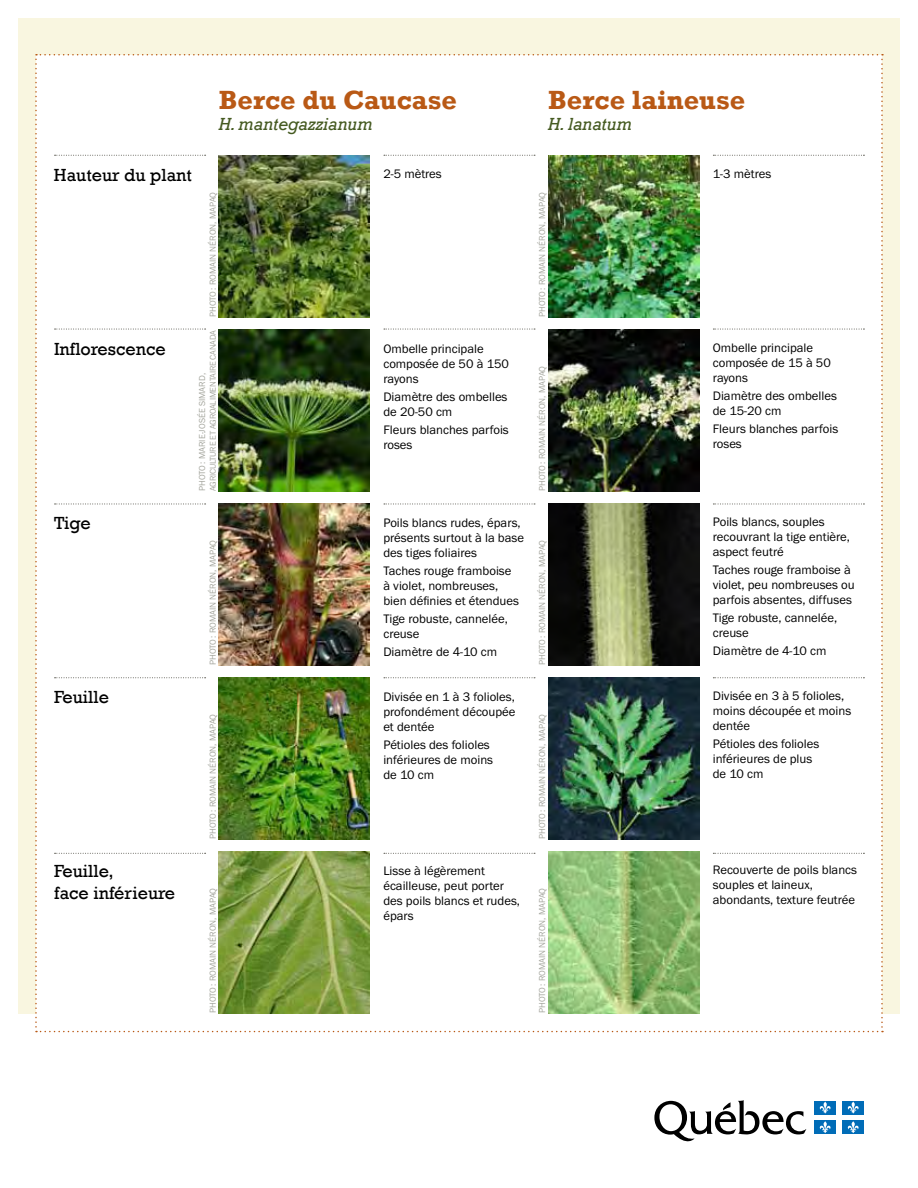
<style>
.page{position:relative;width:918px;height:1188px;background:#fff}
.page>*{position:absolute;margin:0;border:0;box-sizing:border-box;transform-origin:0 0}
.t1{font:700 27px "Rockwell";color:#b95915}
.t2{font:18px/21.6px "Rockwell";color:#000}
.t3{font:italic 18px "Rockwell";color:#455a21}
.t4{font:12.75px/15px "Franklin Gothic";color:#000}
.t5{font:9px "Franklin Gothic";color:#a6a79f}
.t6{font:8.7px "Franklin Gothic";letter-spacing:-.02em;color:#a6a79f}
</style>
<div class="page">
<div style="left:18px;top:18px;width:882px;height:995px;background:#f9f6e0"></div>
<img style="left:35px;top:54px;width:848px;height:978px">
<svg style="left:654px;top:1100px;width:152px;height:42px"></svg>
<div style="left:814px;top:1101px;width:22px;height:13px;background:#006cb7"></div>
<svg style="left:819px;top:1102px;width:12px;height:12px"></svg>
<div style="left:842px;top:1101px;width:22px;height:13px;background:#006cb7"></div>
<svg style="left:847px;top:1102px;width:12px;height:12px"></svg>
<div style="left:814px;top:1120px;width:22px;height:14px;background:#006cb7"></div>
<svg style="left:819px;top:1121px;width:12px;height:12px"></svg>
<div style="left:842px;top:1120px;width:22px;height:14px;background:#006cb7"></div>
<svg style="left:847px;top:1121px;width:12px;height:12px"></svg>
<h2 class="t2" style="left:54px;top:165px;width:140px">Hauteur du plant</h2>
<h1 class="t1" style="left:219px;top:83px;width:240px">Berce du Caucase</h1>
<h2 class="t3" style="left:219px;top:114px;width:155px">H. mantegazzianum</h2>
<h1 class="t1" style="left:548px;top:83px;width:199px">Berce laineuse</h1>
<h2 class="t3" style="left:548px;top:114px;width:85px">H. lanatum</h2>
<p class="t5" style="left:208px;top:317px;width:127px;rotate:-90deg">PHOTO: Romain Néron , MAPAQ</p>
<p class="t4" style="left:383px;top:167px;width:60px">2-5 mètres</p>
<p class="t4" style="left:713px;top:167px;width:60px">1-3 mètres</p>
<p class="t5" style="left:537px;top:317px;width:127px;rotate:-90deg">PHOTO: Romain Néron , MAPAQ</p>
<h2 class="t2" style="left:54px;top:339px;width:113px">Inflorescence</h2>
<p class="t6" style="left:208px;top:373px;width:20px;rotate:-90deg">ire canada</p>
<p class="t5" style="left:197px;top:491px;width:120px;rotate:-90deg">PHOTO: Marie-Josée Simard,</p>
<p class="t6" style="left:208px;top:400px;width:14px;rotate:-90deg">imenta</p>
<p class="t6" style="left:208px;top:491px;width:78px;rotate:-90deg">agricult ure et agroal</p>
<p class="t4" style="left:383px;top:342px;width:127px">Ombelle principale composée de 50 à 150 rayons</p>
<p class="t4" style="left:383px;top:390px;width:126px">Diamètre des ombelles de 20-50 cm</p>
<p class="t4" style="left:383px;top:423px;width:127px">Fleurs blanches parfois roses</p>
<p class="t5" style="left:537px;top:491px;width:127px;rotate:-90deg">PHOTO: Romain Néron , MAPAQ</p>
<p class="t4" style="left:713px;top:341px;width:120px">Ombelle principale composée de 15 à 50 rayons</p>
<p class="t4" style="left:713px;top:389px;width:126px">Diamètre des ombelles de 15-20 cm</p>
<p class="t4" style="left:713px;top:422px;width:127px">Fleurs blanches parfois roses</p>
<h2 class="t2" style="left:54px;top:513px;width:38px">Tige</h2>
<p class="t5" style="left:208px;top:665px;width:127px;rotate:-90deg">PHOTO: Romain Néron , MAPAQ</p>
<p class="t4" style="left:383px;top:516px;width:142px">Poils blancs rudes, épars, présents surtout à la base des tiges foliaires</p>
<p class="t4" style="left:383px;top:564px;width:137px">Taches rouge framboise à violet, nombreuses, bien définies et étendues</p>
<p class="t4" style="left:383px;top:612px;width:126px">Tige robuste, cannelée, creuse</p>
<p class="t4" style="left:383px;top:645px;width:115px">Diamètre de 4-10 cm</p>
<p class="t5" style="left:537px;top:665px;width:127px;rotate:-90deg">PHOTO: Romain Néron , MAPAQ</p>
<p class="t4" style="left:713px;top:515px;width:139px">Poils blancs, souples recouvrant la tige entière, aspect feutré</p>
<p class="t4" style="left:713px;top:563px;width:144px">Taches rouge framboise à violet, peu nombreuses ou parfois absentes, diffuses</p>
<p class="t4" style="left:713px;top:611px;width:126px">Tige robuste, cannelée, creuse</p>
<p class="t4" style="left:713px;top:644px;width:115px">Diamètre de 4-10 cm</p>
<h2 class="t2" style="left:54px;top:687px;width:57px">Feuille</h2>
<p class="t5" style="left:208px;top:839px;width:127px;rotate:-90deg">PHOTO: Romain Néron , MAPAQ</p>
<p class="t4" style="left:383px;top:690px;width:134px;text-align:justify">Divisée en 1 à 3 folioles, profondément découpée et dentée</p>
<p class="t4" style="left:383px;top:738px;width:111px">Pétioles des folioles inférieures de moins de 10 cm</p>
<p class="t5" style="left:537px;top:839px;width:127px;rotate:-90deg">PHOTO: Romain Néron , MAPAQ</p>
<p class="t4" style="left:713px;top:689px;width:140px">Divisée en 3 à 5 folioles, moins découpée et moins dentée</p>
<p class="t4" style="left:713px;top:737px;width:108px">Pétioles des folioles inférieures de plus de 10 cm</p>
<h2 class="t2" style="left:54px;top:861px;width:123px">Feuille,<br>face inférieure</h2>
<p class="t5" style="left:208px;top:1013px;width:127px;rotate:-90deg">PHOTO: Romain Néron , MAPAQ</p>
<p class="t4" style="left:383px;top:864px;width:138px">Lisse à légèrement écailleuse, peut porter des poils blancs et rudes, épars</p>
<p class="t4" style="left:713px;top:863px;width:146px">Recouverte de poils blancs souples et laineux, abondants, texture feutrée</p>
<p class="t5" style="left:537px;top:1013px;width:127px;rotate:-90deg">PHOTO: Romain Néron , MAPAQ</p>
</div>
